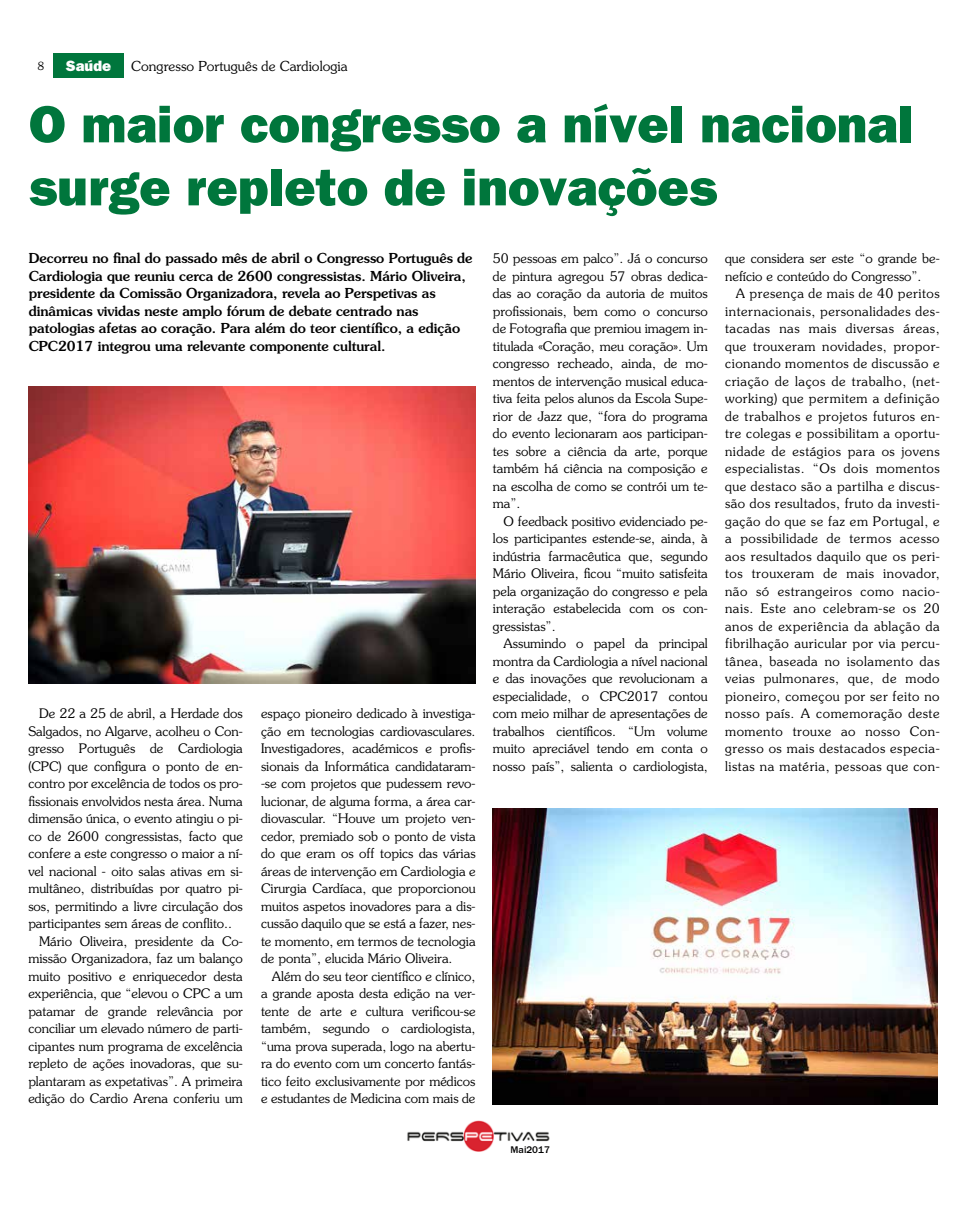
<style>
.page{position:relative;width:968px;height:1205px;background:#fff}
.page>*{position:absolute;margin:0;border:0;box-sizing:border-box;transform-origin:0 0}
.t1{font:52.5px/63px "ITC Franklin Gothic Std Hvy";color:#00763c}
.t2{font:15px "ITC Franklin Gothic Std Hvy";color:#fff}
.t3{font:500 13.75px/17.5px "Souvenir Std";color:#000}
.t4{font:300 13.75px "Souvenir Std";color:#000}
.t5{font:300 13.12px/17.5px "Souvenir Std";color:#000;text-align:justify}
.t6{font:300 11.25px "Souvenir Std";color:#000}
.t7{font:500 10px "ITC Franklin Gothic Std";color:#000}
</style>
<div class="page">
<div style="left:53px;top:53px;width:71px;height:25px;background:#00763c"></div>
<img style="left:407px;top:1121px;width:143px;height:31px">
<img style="left:493px;top:809px;width:444px;height:296px">
<img style="left:28px;top:386px;width:447px;height:297px">
<p class="t6" style="left:37px;top:59px;width:8px">8</p>
<p class="t2" style="left:66px;top:56px;width:47px">Saúde</p>
<p class="t4" style="left:131px;top:58px;width:218px">Congresso Português de Cardiologia</p>
<h1 class="t1" style="left:29px;top:92px;width:886px">O maior congresso a nível nacional surge repleto de inovações</h1>
<p class="t3" style="left:29px;top:249px;width:445px">Decorreu no final do passado mês de abril o Congresso Português de Cardiologia que reuniu cerca de 2600 congressistas. Mário Oliveira, presidente da Comissão Organizadora, revela ao Perspetivas as dinâmicas vividas neste amplo fórum de debate centrado nas patologias afetas ao coração. Para além do teor científico, a edição CPC2017 integrou uma relevante componente cultural.</p>
<p class="t5" style="left:39px;top:705px;width:205px">De 22 a 25 de abril, a Herdade dos</p>
<p class="t5" style="left:28px;top:722px;width:216px">Salgados, no Algarve, acolheu o Con-</p>
<p class="t5" style="left:28px;top:740px;width:216px">gresso Português de Cardiologia</p>
<p class="t5" style="left:28px;top:757px;width:216px">(CPC) que configura o ponto de en-</p>
<p class="t5" style="left:28px;top:775px;width:216px">contro por excelência de todos os pro-</p>
<p class="t5" style="left:28px;top:792px;width:216px">fissionais envolvidos nesta área. Numa</p>
<p class="t5" style="left:28px;top:810px;width:216px">dimensão única, o evento atingiu o pi-</p>
<p class="t5" style="left:28px;top:827px;width:216px">co de 2600 congressistas, facto que</p>
<p class="t5" style="left:28px;top:845px;width:216px">confere a este congresso o maior a ní-</p>
<p class="t5" style="left:28px;top:862px;width:216px">vel nacional - oito salas ativas em si-</p>
<p class="t5" style="left:28px;top:880px;width:216px">multâneo, distribuídas por quatro pi-</p>
<p class="t5" style="left:28px;top:897px;width:216px">sos, permitindo a livre circulação dos</p>
<p class="t5" style="left:28px;top:915px;width:205px">participantes sem áreas de conflito..</p>
<p class="t5" style="left:39px;top:932px;width:205px">Mário Oliveira, presidente da Co-</p>
<p class="t5" style="left:28px;top:950px;width:216px">missão Organizadora, faz um balanço</p>
<p class="t5" style="left:28px;top:967px;width:216px">muito positivo e enriquecedor desta</p>
<p class="t5" style="left:28px;top:985px;width:216px">experiência, que “elevou o CPC a um</p>
<p class="t5" style="left:28px;top:1002px;width:216px">patamar de grande relevância por</p>
<p class="t5" style="left:28px;top:1020px;width:216px">conciliar um elevado número de parti-</p>
<p class="t5" style="left:28px;top:1037px;width:216px">cipantes num programa de excelência</p>
<p class="t5" style="left:28px;top:1055px;width:216px">repleto de ações inovadoras, que su-</p>
<p class="t5" style="left:28px;top:1072px;width:216px">plantaram as expetativas”. A primeira</p>
<p class="t5" style="left:28px;top:1090px;width:216px">edição do Cardio Arena conferiu um</p>
<p class="t5" style="left:261px;top:704px;width:216px">espaço pioneiro dedicado à investiga&shy;ção em tecnologias cardiovasculares.<br>Investigadores, académicos e profis&shy;sionais da Informática candidataram--se com projetos que pudessem revo&shy;lucionar, de alguma forma, a área car&shy;diovascular. “Houve um projeto ven&shy;cedor, premiado sob o ponto de vista do que eram os off topics das várias áreas de intervenção em Cardiologia e Cirurgia Cardíaca, que proporcionou muitos aspetos inovadores para a dis&shy;cussão daquilo que se está a fazer, nes&shy;te momento, em termos de tecnologia de ponta”, elucida Mário Oliveira.</p>
<p class="t5" style="left:261px;top:967px;width:216px;text-indent:11px">Além do seu teor científico e clínico, a grande aposta desta edição na ver&shy;tente de arte e cultura verificou-se também, segundo o cardiologista, “uma prova superada, logo na abertu&shy;ra do evento com um concerto fantás&shy;tico feito exclusivamente por médicos e estudantes de Medicina com mais de</p>
<p class="t5" style="left:493px;top:250px;width:216px">50 pessoas em palco”. Já o concurso de pintura agregou 57 obras dedica&shy;das ao coração da autoria de muitos profissionais, bem como o concurso de Fotografia que premiou imagem in&shy;titulada «Coração, meu coração». Um congresso recheado, ainda, de mo&shy;mentos de intervenção musical educa&shy;tiva feita pelos alunos da Escola Supe&shy;rior de Jazz que, “fora do programa do evento lecionaram aos participan&shy;tes sobre a ciência da arte, porque também há ciência na composição e na escolha de como se contrói um te&shy;ma”.</p>
<p class="t5" style="left:493px;top:512px;width:216px;text-indent:11px">O feedback positivo evidenciado pe&shy;los participantes estende-se, ainda, à indústria farmacêutica que, segundo Mário Oliveira, ficou “muito satisfeita pela organização do congresso e pela interação estabelecida com os con&shy;gressistas”.</p>
<p class="t5" style="left:493px;top:635px;width:216px;text-indent:11px">Assumindo o papel da principal montra da Cardiologia a nível nacional e das inovações que revolucionam a especialidade, o CPC2017 contou com meio milhar de apresentações de trabalhos científicos. “Um volume muito apreciável tendo em conta o nosso país”, salienta o cardiologista,</p>
<p class="t5" style="left:725px;top:250px;width:216px">que considera ser este “o grande be&shy;nefício e conteúdo do Congresso”.</p>
<p class="t5" style="left:725px;top:285px;width:216px;text-indent:11px">A presença de mais de 40 peritos internacionais, personalidades des&shy;tacadas nas mais diversas áreas, que trouxeram novidades, propor&shy;cionando momentos de discussão e criação de laços de trabalho, (net&shy;working) que permitem a definição de trabalhos e projetos futuros en&shy;tre colegas e possibilitam a oportu&shy;nidade de estágios para os jovens especialistas. “Os dois momentos que destaco são a partilha e discus&shy;são dos resultados, fruto da investi&shy;gação do que se faz em Portugal, e a possibilidade de termos acesso aos resultados daquilo que os peri&shy;tos trouxeram de mais inovador, não só estrangeiros como nacio&shy;nais. Este ano celebram-se os 20 anos de experiência da ablação da fibrilhação auricular por via percu&shy;tânea, baseada no isolamento das veias pulmonares, que, de modo pioneiro, começou por ser feito no nosso país. A comemoração deste momento trouxe ao nosso Con&shy;gresso os mais destacados especia&shy;listas na matéria, pessoas que con-</p>
<p class="t7" style="left:510px;top:1144px;width:41px">Mai2017</p>
</div>
